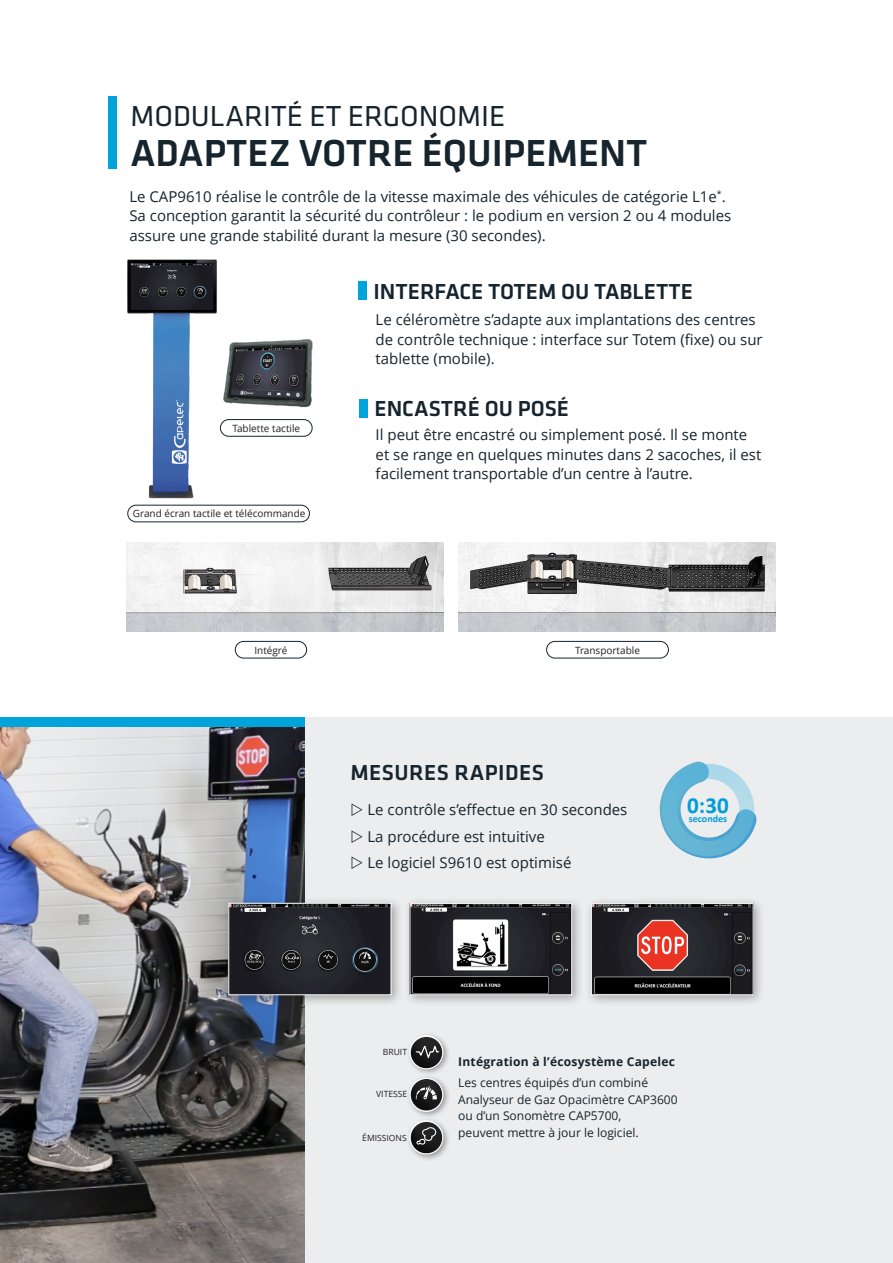
<style>
.page{position:relative;width:893px;height:1263px;background:#fff}
.page>*{position:absolute;margin:0;border:0;box-sizing:border-box;transform-origin:0 0}
.sous_titres_sommaire{font:500 39px "Klavika";color:#16242e}
.PG_titre{font:30px "Klavika";color:#16242e}
.t1{font:700 22.95px "Calibri";color:#00a4da}
.sous_titres_sommaire-2{font:500 22.5px "Klavika";color:#16242e}
.sous_titres_sommaire-3{font:500 22.5px "Klavika";letter-spacing:.02em;color:#16242e}
.sous_titres_sommaire-4{font:15px/19.5px "Open Sans";color:#16242e}
.t2{font:12px/16.5px "Open Sans";color:#16242e}
.sous_titres_sommaire-5{font:700 12px "Open Sans";letter-spacing:.02em;color:#16242e}
.t3{font:10.05px "Open Sans";color:#231f20}
.t4{font:700 10.05px "Calibri";color:#00a4da}
.t5{font:8.55px "Open Sans";color:#231f20}
</style>
<div class="page">
<div style="left:108px;top:97px;width:9px;height:72px;background:#00a4da"></div>
<div style="left:359px;top:282px;width:8px;height:18px;background:#00a4da"></div>
<div style="left:360px;top:400px;width:8px;height:18px;background:#00a4da"></div>
<img style="left:127px;top:543px;width:317px;height:89px">
<img style="left:458px;top:543px;width:317px;height:89px">
<div style="left:235px;top:641px;width:72px;height:17px;border:1px solid #16242e;border-radius:8px"></div>
<div style="left:546px;top:641px;width:123px;height:17px;border:1px solid #16242e;border-radius:8px"></div>
<div style="left:220px;top:419px;width:92px;height:17px;border:1px solid #16242e;border-radius:8px"></div>
<img style="left:225px;top:339px;width:88px;height:69px">
<img style="left:127px;top:259px;width:98px;height:240px">
<img style="left:132px;top:264px;width:81px;height:45px">
<div style="left:188px;top:411px;width:12px;height:67px;background:#fff"></div>
<div style="left:128px;top:505px;width:182px;height:17px;border:1px solid #16242e;border-radius:8px"></div>
<div style="left:0;top:717px;width:893px;height:546px;background:#ecedee"></div>
<img style="left:0;top:726px;width:304px;height:537px">
<div style="left:222px;top:896px;width:181px;height:111px;background:#231f20;opacity:.36"></div>
<img style="left:230px;top:905px;width:159px;height:88px">
<div style="left:228px;top:903px;width:163px;height:92px;border:1px solid #fff"></div>
<div style="left:403px;top:897px;width:181px;height:110px;background:#231f20;opacity:.36"></div>
<img style="left:412px;top:905px;width:158px;height:88px">
<div style="left:410px;top:903px;width:162px;height:92px;border:1px solid #fff"></div>
<div style="left:585px;top:897px;width:181px;height:110px;background:#231f20;opacity:.36"></div>
<img style="left:593px;top:905px;width:158px;height:88px">
<div style="left:591px;top:903px;width:162px;height:92px;border:1px solid #fff"></div>
<svg style="left:660px;top:762px;width:97px;height:96px"></svg>
<div style="left:662px;top:764px;width:92px;height:92px;border:15px solid #fff;border-radius:50%"></div>
<div style="left:0;top:717px;width:304px;height:9px;background:#00a4da"></div>
<div style="left:406px;top:1117px;width:45px;height:44px;background:#231f20;opacity:.42"></div>
<img style="left:410px;top:1121px;width:33px;height:33px;border-radius:17px">
<div style="left:409px;top:1120px;width:34px;height:34px;border:1px solid #fff;border-radius:50%"></div>
<svg style="left:416px;top:1126px;width:21px;height:20px"></svg>
<div style="left:406px;top:1032px;width:45px;height:44px;background:#231f20;opacity:.42"></div>
<img style="left:410px;top:1036px;width:33px;height:33px;border-radius:17px">
<div style="left:409px;top:1035px;width:34px;height:34px;border:1px solid #fff;border-radius:50%"></div>
<svg style="left:416px;top:1046px;width:23px;height:12px"></svg>
<div style="left:406px;top:1074px;width:45px;height:45px;background:#231f20;opacity:.42"></div>
<img style="left:410px;top:1078px;width:33px;height:33px;border-radius:17px">
<div style="left:409px;top:1078px;width:34px;height:34px;border:1px solid #fff;border-radius:50%"></div>
<svg style="left:416px;top:1086px;width:21px;height:13px"></svg>
<p class="PG_titre" style="left:130px;top:96px;width:376px">MODULARITÉ ET ERGONOMIE</p>
<p class="sous_titres_sommaire" style="left:130px;top:127px;width:519px">ADAPTEZ VOTRE ÉQUIPEMENT</p>
<p class="sous_titres_sommaire-4" style="left:129px;top:186px;width:603px">Le CAP9610 réalise le contrôle de la vitesse maximale des véhicules de catégorie L1e<sup>*</sup>.<br>Sa conception garantit la sécurité du contrôleur : le podium en version 2 ou 4 modules assure une grande stabilité durant la mesure (30 secondes).</p>
<p class="sous_titres_sommaire-2" style="left:373px;top:277px;width:321px">INTERFACE TOTEM OU TABLETTE</p>
<p class="sous_titres_sommaire-4" style="left:376px;top:310px;width:389px">Le céléromètre s’adapte aux implantations des centres de contrôle technique : interface sur Totem (fixe) ou sur tablette (mobile).</p>
<p class="t3" style="left:232px;top:421px;width:69px">Tablette tactile</p>
<p class="t3" style="left:133px;top:507px;width:174px">Grand écran tactile et télécommande</p>
<p class="sous_titres_sommaire-2" style="left:375px;top:393px;width:196px">ENCASTRÉ OU POSÉ</p>
<p class="sous_titres_sommaire-4" style="left:376px;top:424px;width:387px">Il peut être encastré ou simplement posé. Il se monte et se range en quelques minutes dans 2 sacoches, il est facilement transportable d’un centre à l’autre.</p>
<p class="t3" style="left:254px;top:643px;width:35px">Intégré</p>
<p class="t3" style="left:575px;top:643px;width:66px">Transportable</p>
<p class="sous_titres_sommaire-3" style="left:350px;top:757px;width:195px">MESURES RAPIDES</p>
<p class="sous_titres_sommaire-4" style="left:367px;top:799px;width:261px">Le contrôle s’effectue en 30 secondes</p>
<p class="sous_titres_sommaire-4" style="left:367px;top:826px;width:179px">La procédure est intuitive</p>
<p class="sous_titres_sommaire-4" style="left:367px;top:853px;width:205px">Le logiciel S9610 est optimisé</p>
<h3 class="t1" style="left:687px;top:789px;width:43px">0:30</h3>
<p class="t4" style="left:689px;top:812px;width:40px">secondes</p>
<p class="t5" style="left:383px;top:1046px;width:26px">BRUIT</p>
<p class="t5" style="left:376px;top:1088px;width:33px">VITESSE</p>
<p class="t5" style="left:362px;top:1132px;width:46px">ÉMISSIONS</p>
<p class="sous_titres_sommaire-5" style="left:458px;top:1053px;width:218px">Intégration à l’écosystème Capelec</p>
<p class="t2" style="left:458px;top:1074px;width:221px">Les centres équipés d’un combiné<br>Analyseur de Gaz Opacimètre CAP3600 ou d’un Sonomètre CAP5700,<br>peuvent mettre à jour le logiciel.</p>
</div>
